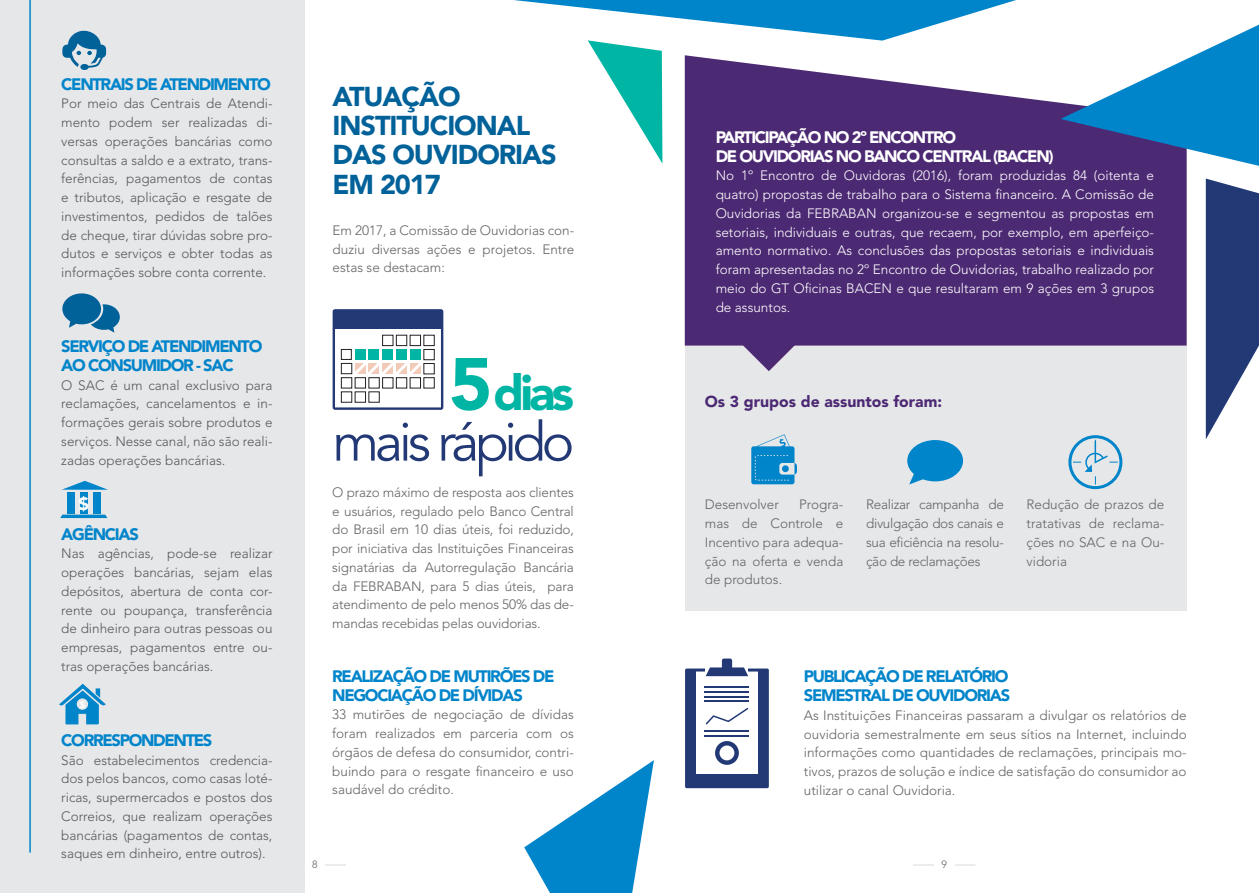
<style>
.page{position:relative;width:1259px;height:893px;background:#fff}
.page>*{position:absolute;margin:0;border:0;box-sizing:border-box;transform-origin:0 0}
.t1{font:54.6px "Avenir LT Std";letter-spacing:-.08em;color:#223975}
.t2{font:900 48.9px "Avenir LT Std";color:#00b5a4}
.t3{font:900 27.15px/29.4px "Avenir LT Std";letter-spacing:-.04em;color:#016199}
.t4{font:900 17.85px "Avenir LT Std";color:#fff}
.t5{font:900 16.5px/18.8px "Avenir LT Std";letter-spacing:-.08em;color:#0084ca}
.t6{font:900 16.5px/18.8px "Avenir LT Std";letter-spacing:-.08em;color:#fff}
.t7{font:900 15.75px "Avenir LT Std";color:#4c2973}
.t8{font:300 13.5px/18.8px "Avenir LT Std";color:#636366;text-align:justify}
.t9{font:300 13.5px/18.8px "Avenir LT Std";color:#57585a;text-align:justify}
.t10{font:300 13.5px/18.8px "Avenir LT Std";color:#fff;text-align:justify}
.t11{font:300 10.5px "Avenir LT Std";color:#636366}
.t12{font:900 9.3px "Avenir LT Std";color:#fff}
.s1{font-size:73.2px}
</style>
<div class="page">
<hr style="left:283px;top:864px;width:63px;height:2px;background:#e6e7e9">
<hr style="left:913px;top:864px;width:62px;height:2px;background:#e6e7e9">
<div style="left:305px;top:857px;width:20px;height:16px;background:#fff"></div>
<div style="left:934px;top:857px;width:20px;height:16px;background:#fff"></div>
<div style="left:685px;top:346px;width:501px;height:265px;background:#e6e7e9"></div>
<div style="left:685px;top:97px;width:501px;height:249px;background:#4c2973"></div>
<div style="left:0;top:0;width:305px;height:893px;background:#e6e7e9"></div>
<hr style="left:29px;top:0;width:2px;height:853px;background:#0084ca">
<div style="left:67px;top:492px;width:8px;height:22px;background:#0084ca"></div>
<div style="left:80px;top:492px;width:8px;height:22px;background:#0084ca"></div>
<div style="left:93px;top:492px;width:8px;height:22px;background:#0084ca"></div>
<svg style="left:60px;top:515px;width:47px;height:3px"></svg>
<svg style="left:62px;top:481px;width:46px;height:9px"></svg>
<svg style="left:524px;top:760px;width:130px;height:133px"></svg>
<svg style="left:1060px;top:25px;width:199px;height:141px"></svg>
<svg style="left:333px;top:309px;width:110px;height:101px"></svg>
<svg style="left:514px;top:0;width:502px;height:164px"></svg>
<svg style="left:740px;top:266px;width:57px;height:105px;background:#604282"></svg>
<div style="left:907px;top:440px;width:56px;height:41px;background:#0084ca;border-radius:50%"></div>
<svg style="left:909px;top:471px;width:18px;height:13px"></svg>
<svg style="left:751px;top:434px;width:46px;height:50px"></svg>
<div style="left:1068px;top:435px;width:54px;height:54px;border:3px solid #0084ca;border-radius:50%"></div>
<svg style="left:1073px;top:440px;width:44px;height:44px"></svg>
<svg style="left:62px;top:30px;width:44px;height:40px"></svg>
<svg style="left:62px;top:293px;width:58px;height:40px"></svg>
<svg style="left:59px;top:684px;width:47px;height:40px"></svg>
<div style="left:77px;top:698px;width:11px;height:12px;background:#e6e7e9;border-radius:50%"></div>
<div style="left:685px;top:668px;width:84px;height:120px;border:3px solid #223975"></div>
<div style="left:686px;top:670px;width:9px;height:116px;background:#223975"></div>
<div style="left:758px;top:670px;width:9px;height:116px;background:#223975"></div>
<hr style="left:705px;top:687px;width:44px;height:1px;background:#223975">
<hr style="left:705px;top:691px;width:44px;height:2px;background:#223975">
<hr style="left:705px;top:696px;width:44px;height:1px;background:#223975">
<hr style="left:705px;top:730px;width:44px;height:2px;background:#223975">
<hr style="left:705px;top:701px;width:44px;height:1px;background:#223975">
<hr style="left:705px;top:735px;width:44px;height:1px;background:#223975">
<svg style="left:705px;top:708px;width:44px;height:17px"></svg>
<svg style="left:715px;top:741px;width:24px;height:24px"></svg>
<div style="left:719px;top:745px;width:15px;height:15px;background:#fff;border-radius:50%"></div>
<svg style="left:705px;top:658px;width:43px;height:18px"></svg>
<div style="left:691px;top:773px;width:72px;height:13px;background:#223975"></div>
<svg style="left:1205px;top:179px;width:54px;height:260px"></svg>
<p class="t5" style="left:61px;top:74px;width:211px">CENTRAIS DE ATENDIMENTO</p>
<p class="t9" style="left:61px;top:94px;width:213px">Por meio das Centrais de Atendi&shy;mento podem ser realizadas di&shy;versas operações bancárias como consultas a saldo e a extrato, trans&shy;ferências, pagamentos de contas e tributos, aplicação e resgate de investimentos, pedidos de talões de cheque, tirar dúvidas sobre pro&shy;dutos e serviços e obter todas as informações sobre conta corrente.</p>
<p class="t5" style="left:61px;top:337px;width:203px">SERVIÇO DE ATENDIMENTO<br>AO CONSUMIDOR - SAC</p>
<p class="t9" style="left:61px;top:376px;width:213px">O SAC é um canal exclusivo para reclamações, cancelamentos e in&shy;formações gerais sobre produtos e serviços. Nesse canal, não são reali&shy;zadas operações bancárias.</p>
<h3 class="t4" style="left:79px;top:493px;width:12px">$</h3>
<p class="t5" style="left:61px;top:524px;width:79px">AGÊNCIAS</p>
<p class="t9" style="left:61px;top:544px;width:213px">Nas agências, pode-se realizar operações bancárias, sejam elas depósitos, abertura de conta cor&shy;rente ou poupança, transferência de dinheiro para outras pessoas ou empresas, pagamentos entre ou&shy;tras operações bancárias.</p>
<p class="t12" style="left:80px;top:699px;width:7px">$</p>
<p class="t5" style="left:61px;top:731px;width:153px">CORRESPONDENTES</p>
<p class="t9" style="left:61px;top:751px;width:213px">São estabelecimentos credencia&shy;dos pelos bancos, como casas loté&shy;ricas, supermercados e postos dos Correios, que realizam operações bancárias (pagamentos de contas, saques em dinheiro, entre outros).</p>
<h3 class="t3" style="left:333px;top:81px;width:226px">ATUAÇÃO<br>INSTITUCIONAL<br>DAS OUVIDORIAS<br>EM 2017</h3>
<p class="t8" style="left:333px;top:221px;width:243px">Em 2017, a Comissão de Ouvidorias con&shy;duziu diversas ações e projetos. Entre estas se destacam:</p>
<h2 class="t2" style="left:449px;top:363px;width:127px"><span class="s1">5</span>dias</h2>
<h1 class="t1" style="left:333px;top:410px;width:243px">mais rápido</h1>
<p class="t8" style="left:332px;top:483px;width:243px">O prazo máximo de resposta aos clientes e usuários, regulado pelo Banco Central do Brasil em 10 dias úteis, foi reduzido, por iniciativa das Instituições Financeiras signatárias da Autorregulação Bancária da FEBRABAN, para 5 dias úteis, para atendimento de pelo menos 50% das de&shy;mandas recebidas pelas ouvidorias.</p>
<p class="t5" style="left:332px;top:667px;width:224px">REALIZAÇÃO DE MUTIRÕES DE<br>NEGOCIAÇÃO DE DÍVIDAS</p>
<p class="t8" style="left:332px;top:705px;width:243px">33 mutirões de negociação de dívidas foram realizados em parceria com os órgãos de defesa do consumidor, contri&shy;buindo para o resgate financeiro e uso saudável do crédito.</p>
<p class="t6" style="left:715px;top:128px;width:339px">PARTICIPAÇÃO NO 2º ENCONTRO<br>DE OUVIDORIAS NO BANCO CENTRAL (BACEN)</p>
<p class="t10" style="left:715px;top:166px;width:440px">No 1º Encontro de Ouvidoras (2016), foram produzidas 84 (oitenta e quatro) propostas de trabalho para o Sistema financeiro. A Comissão de Ouvidorias da FEBRABAN organizou-se e segmentou as propostas em setoriais, individuais e outras, que recaem, por exemplo, em aperfeiço&shy;amento normativo. As conclusões das propostas setoriais e individuais foram apresentadas no 2º Encontro de Ouvidorias, trabalho realizado por meio do GT Oficinas BACEN e que resultaram em 9 ações em 3 grupos de assuntos.</p>
<p class="t7" style="left:705px;top:392px;width:239px">Os 3 grupos de assuntos foram:</p>
<p class="t8" style="left:705px;top:495px;width:140px;text-indent:94px">Progra&shy;mas de Controle e Incentivo para adequa&shy;ção na oferta e venda de produtos.</p>
<p class="t8" style="left:866px;top:495px;width:139px">Realizar campanha de divulgação dos canais e sua eficiência na resolu&shy;ção de reclamações</p>
<p class="t8" style="left:705px;top:495px;width:76px">Desenvolver</p>
<p class="t8" style="left:1026px;top:495px;width:139px">Redução de prazos de tratativas de reclama&shy;ções no SAC e na Ou&shy;vidoria</p>
<p class="t5" style="left:804px;top:667px;width:208px">PUBLICAÇÃO DE RELATÓRIO<br>SEMESTRAL DE OUVIDORIAS</p>
<p class="t8" style="left:804px;top:706px;width:384px">As Instituições Financeiras passaram a divulgar os relatórios de ouvidoria semestralmente em seus sítios na Internet, incluindo informações como quantidades de reclamações, principais mo&shy;tivos, prazos de solução e índice de satisfação do consumidor ao utilizar o canal Ouvidoria.</p>
<p class="t11" style="left:312px;top:859px;width:7px">8</p>
<p class="t11" style="left:941px;top:859px;width:7px">9</p>
</div>
